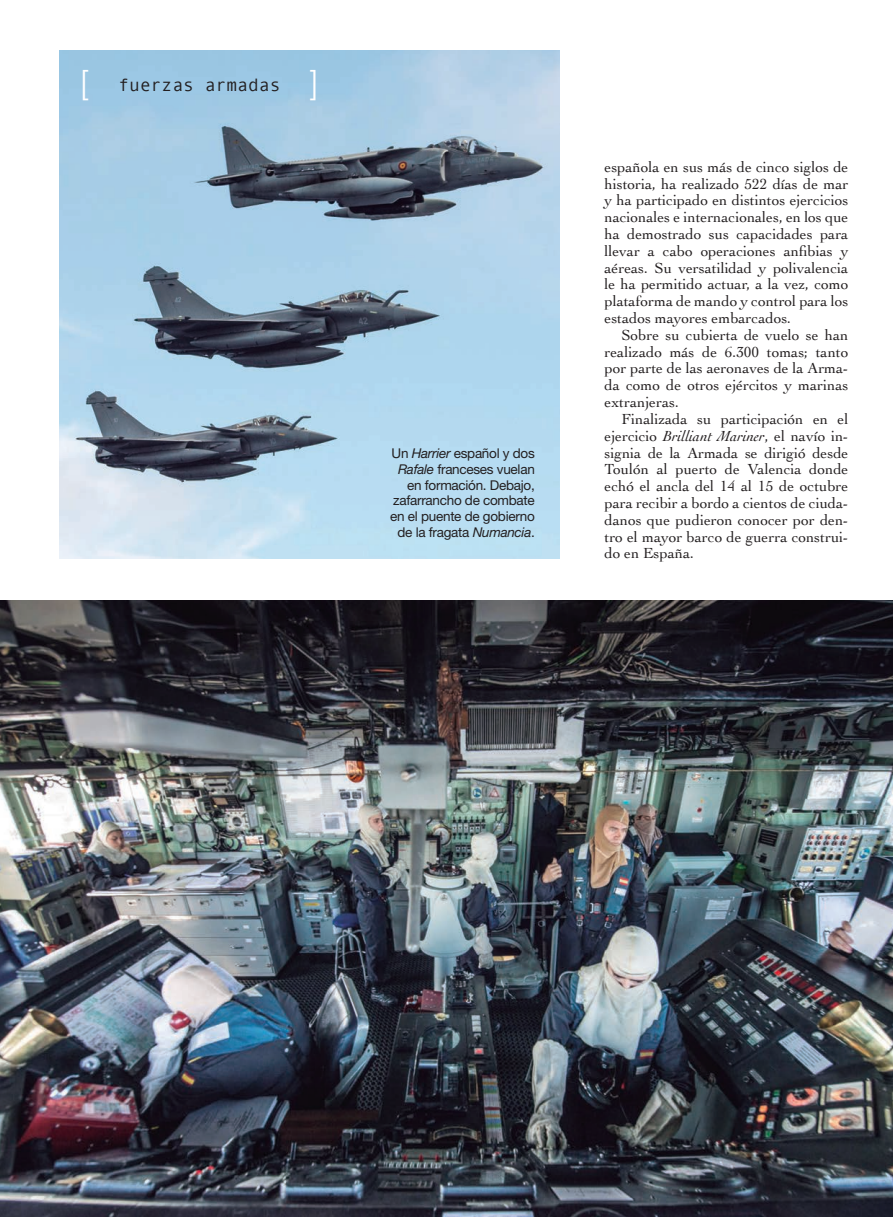
<style>
.page{position:relative;width:893px;height:1217px;background:#fff}
.page>*{position:absolute;margin:0;border:0;box-sizing:border-box;transform-origin:0 0}
.t1{font:300 33px "Helvetica Neue";color:#fff}
.t2{font:18px "Monotypecom";color:#231f20}
.t3{font:15.3px/16.8px "Cochin";color:#231f20;text-align:justify}
.t4{font:13.5px/15.8px "Helvetica Neue";letter-spacing:-.02em;color:#231f20;text-align:right}
.s1{font-family:"Helvetica Neue";font-weight:300;font-size:33px;color:#fff}
.s2{font-style:italic}
</style>
<div class="page">
<img style="left:60px;top:50px;width:500px;height:508px">
<img style="left:0;top:600px;width:893px;height:616px">
<h1 class="t1" style="left:80px;top:62px;width:9px">[</h1>
<p class="t2" style="left:118px;top:75px;width:201px">fuerzas armadas <span class="s1">]</span></p>
<p class="t4" style="left:390px;top:445px;width:146px">Un <span class="s2">Harrier</span> español y dos<br><span class="s2">Rafale</span> franceses vuelan en formación. Debajo, zafarrancho de combate en el puente de gobierno de la fragata <span class="s2">Numancia</span>.</p>
<p class="t3" style="left:604px;top:158px;width:245px">española en sus más de cinco siglos de historia, ha realizado 522 días de mar y ha participado en distintos ejercicios nacionales e internacionales, en los que ha demostrado sus capacidades para llevar a cabo operaciones anfibias y aéreas. Su versatilidad y polivalencia le ha permitido actuar, a la vez, como plataforma de mando y control para los estados mayores embarcados.</p>
<p class="t3" style="left:604px;top:326px;width:245px;text-indent:17px">Sobre su cubierta de vuelo se han realizado más de 6.300 tomas; tanto por parte de las aeronaves de la Arma&shy;da como de otros ejércitos y marinas extranjeras.</p>
<p class="t3" style="left:604px;top:410px;width:245px;text-indent:17px">Finalizada su participación en el ejercicio <span class="s2">Brilliant Mariner</span>, el navío in&shy;signia de la Armada se dirigió desde Toulón al puerto de Valencia donde echó el ancla del 14 al 15 de octubre para recibir a bordo a cientos de ciuda&shy;danos que pudieron conocer por den&shy;tro el mayor barco de guerra construi&shy;do en España.</p>
</div>
